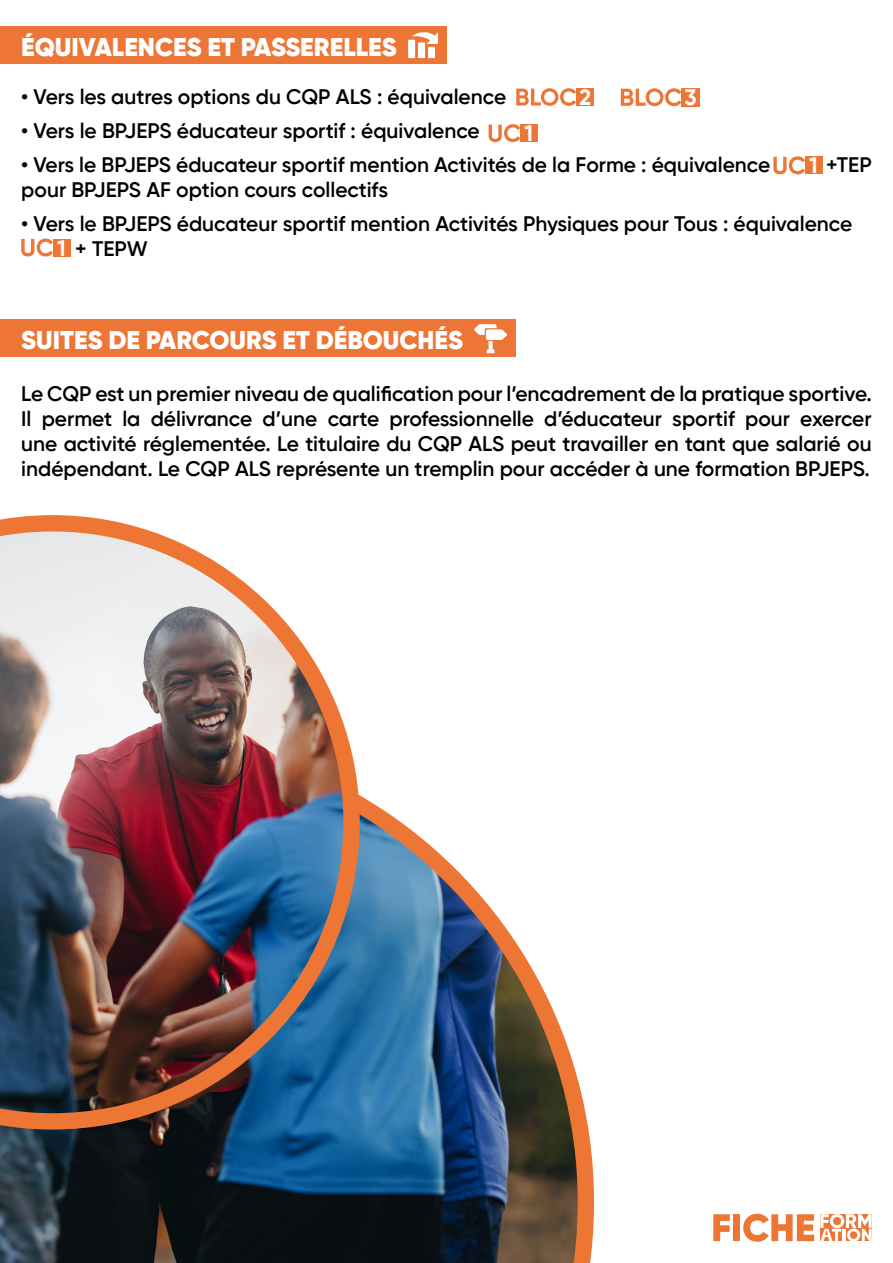
<style>
.page{position:relative;width:893px;height:1263px;background:#fff}
.page>*{position:absolute;margin:0;border:0;box-sizing:border-box;transform-origin:0 0}
.t1{font:900 25.5px "Gilroy";color:#fff}
.t2{font:700 22.35px "Gilroy";color:#fff}
.t3{font:700 22.2px "Gilroy";color:#fff}
.t4{font:700 22.05px "Gilroy";color:#fff}
.t5{font:600 21px/25.2px "Gilroy";color:#000;text-align:justify}
.s1{font-weight:700;font-size:22.2px;color:#fff}
</style>
<div class="page">
<img style="left:0;top:515px;width:594px;height:748px">
<div style="left:576px;top:88px;width:18px;height:18px;background:#ee7635"></div>
<svg style="left:516px;top:88px;width:60px;height:18px"></svg>
<div style="left:681px;top:88px;width:18px;height:18px;background:#ee7635"></div>
<svg style="left:621px;top:88px;width:60px;height:18px"></svg>
<div style="left:520px;top:124px;width:18px;height:18px;background:#ee7635"></div>
<svg style="left:489px;top:124px;width:31px;height:18px"></svg>
<div style="left:805px;top:156px;width:18px;height:18px;background:#ee7635"></div>
<svg style="left:773px;top:156px;width:32px;height:18px"></svg>
<div style="left:53px;top:239px;width:18px;height:17px;background:#ee7635"></div>
<svg style="left:21px;top:239px;width:32px;height:17px"></svg>
<svg style="left:713px;top:1214px;width:17px;height:27px"></svg>
<div style="left:733px;top:1214px;width:7px;height:27px;background:#ee7635"></div>
<svg style="left:743px;top:1214px;width:71px;height:28px"></svg>
<svg style="left:820px;top:1214px;width:52px;height:27px"></svg>
<div style="left:0;top:27px;width:446px;height:37px;background:#ed7536"></div>
<div style="left:0;top:320px;width:515px;height:37px;background:#ed7536"></div>
<div style="left:408px;top:40px;width:7px;height:18px;background:#fff"></div>
<div style="left:418px;top:43px;width:7px;height:15px;background:#fff"></div>
<div style="left:428px;top:47px;width:7px;height:11px;background:#fff"></div>
<svg style="left:412px;top:32px;width:26px;height:12px"></svg>
<svg style="left:474px;top:324px;width:33px;height:29px"></svg>
<p class="t1" style="left:21px;top:30px;width:377px">ÉQUIVALENCES ET PASSERELLES</p>
<p class="t5" style="left:21px;top:84px;width:486px">• Vers les autres options du CQP ALS : équivalence</p>
<p class="t5" style="left:21px;top:118px;width:460px">• Vers le BPJEPS éducateur sportif : équivalence</p>
<p class="t5" style="left:21px;top:152px;width:751px">• Vers le BPJEPS éducateur sportif mention Activités de la Forme : équivalence</p>
<p class="t5" style="left:809px;top:152px;width:64px"><span class="s1">1</span> +TEP</p>
<p class="t5" style="left:21px;top:177px;width:368px">pour BPJEPS AF option cours collectifs</p>
<p class="t5" style="left:21px;top:211px;width:832px">• Vers le BPJEPS éducateur sportif mention Activités Physiques pour Tous : équivalence</p>
<p class="t4" style="left:579px;top:84px;width:13px">2</p>
<p class="t2" style="left:684px;top:84px;width:14px">3</p>
<p class="t3" style="left:524px;top:120px;width:10px">1</p>
<p class="t5" style="left:57px;top:236px;width:92px"><span class="s1">1</span> + TEPW</p>
<p class="t1" style="left:21px;top:323px;width:443px">SUITES DE PARCOURS ET DÉBOUCHÉS</p>
<p class="t5" style="left:21px;top:381px;width:852px">Le CQP est un premier niveau de qualification pour l’encadrement de la pratique sportive.<br>Il permet la délivrance d’une carte professionnelle d’éducateur sportif pour exercer une activité réglementée. Le titulaire du CQP ALS peut travailler en tant que salarié ou indépendant. Le CQP ALS représente un tremplin pour accéder à une formation BPJEPS.</p>
</div>
